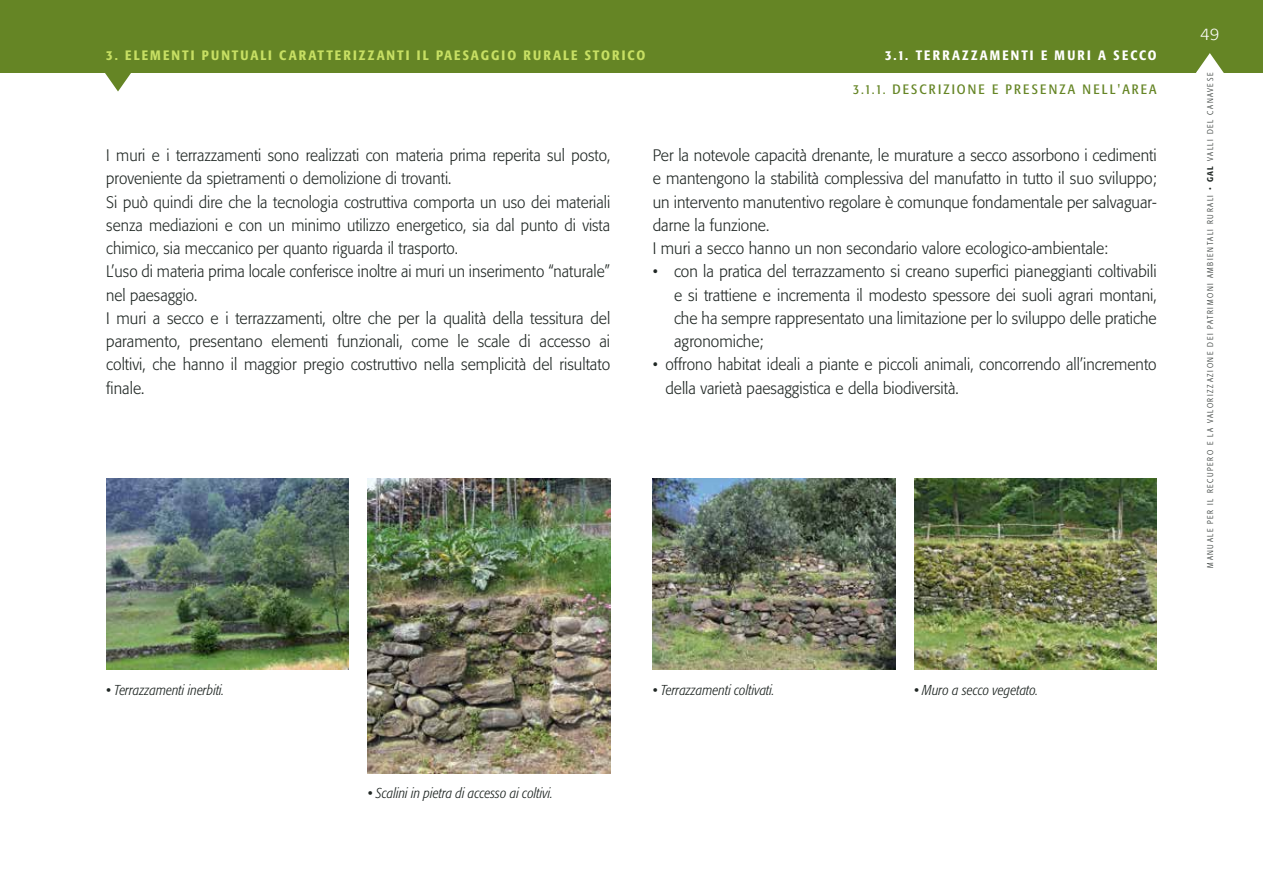
<style>
.page{position:relative;width:1263px;height:893px;background:#fff}
.page>*{position:absolute;margin:0;border:0;box-sizing:border-box;transform-origin:0 0}
.t1{font:300 16.5px/23.2px "Formata";color:#202724;scale:.93 1}
.t2{font:300 16.5px/23.2px "Formata";color:#202724;scale:.95 1}
.t3{font:300 16.5px/23.2px "Formata";color:#202724;scale:.94 1}
.t4{font:300 16.5px "Formata";color:#fff}
.t5{font:italic 300 condensed 14.25px "Formata";color:#202724}
.t6{font:500 condensed 13.5px "Formata";letter-spacing:.14em;color:#c7df63}
.t7{font:condensed 13.5px "Formata";letter-spacing:.16em;color:#658525}
.t8{font:500 condensed 13.5px "Formata";letter-spacing:.17em;color:#fff}
.t9{font:300 condensed 8.25px "Formata";letter-spacing:.19em;color:#202724}
.s1{font-weight:500}
.s2{font-weight:400}
</style>
<div class="page">
<div style="left:0;top:0;width:1263px;height:72px;background:#658525"></div>
<svg style="left:1195px;top:53px;width:31px;height:20px"></svg>
<svg style="left:102px;top:72px;width:31px;height:20px"></svg>
<img style="left:106px;top:478px;width:243px;height:192px">
<img style="left:653px;top:478px;width:242px;height:192px">
<img style="left:368px;top:478px;width:242px;height:296px">
<img style="left:914px;top:478px;width:243px;height:192px">
<p class="t6" style="left:106px;top:47px;width:540px">3. ELEMENTI PUNTUALI CARATTERIZZANTI IL PAESAGGIO RURALE STORICO</p>
<p class="t8" style="left:885px;top:47px;width:273px">3.1. TERRAZZAMENTI E MURI A SECCO</p>
<p class="t7" style="left:853px;top:81px;width:305px">3.1.1. DESCRIZIONE E PRESENZA NELL'AREA</p>
<p class="t1" style="left:106px;top:144px;width:543px">I muri e i terrazzamenti sono realizzati con materia prima reperita sul posto, proveniente da spietramenti o demolizione di trovanti.<br>Si può quindi dire che la tecnologia costruttiva comporta un uso dei materiali senza mediazioni e con un minimo utilizzo energetico, sia dal punto di vista chimico, sia meccanico per quanto riguarda il trasporto.<br>L’uso di materia prima locale conferisce inoltre ai muri un inserimento “naturale” nel paesaggio.<br>I muri a secco e i terrazzamenti, oltre che per la qualità della tessitura del paramento, presentano elementi funzionali, come le scale di accesso ai coltivi, che hanno il maggior pregio costruttivo nella semplicità del risultato finale.</p>
<p class="t2" style="left:653px;top:144px;width:532px">Per la notevole capacità drenante, le murature a secco assorbono i cedimenti e mantengono la stabilità complessiva del manufatto in tutto il suo sviluppo; un intervento manutentivo regolare è comunque fondamentale per salvaguar&shy;darne la funzione.<br>I muri a secco hanno un non secondario valore ecologico-ambientale:</p>
<p class="t2" style="left:674px;top:260px;width:510px;text-align:justify;text-indent:-21px">• con la pratica del terrazzamento si creano superfici pianeggianti coltivabili e si trattiene e incrementa il modesto spessore dei suoli agrari montani, che ha sempre rappresentato una limitazione per lo sviluppo delle pratiche agronomiche;</p>
<p class="t3" style="left:665px;top:353px;width:524px;text-indent:-13px">• offrono habitat ideali a piante e piccoli animali, concorrendo all’incremento della varietà paesaggistica e della biodiversità.</p>
<p class="t4" style="left:1200px;top:25px;width:21px">49</p>
<p class="t9" style="left:1205px;top:568px;width:496px;rotate:-90deg">Manuale per il recupero e la valorizzazione dei patrimoni am bientali rurali • <span class="s1">GAL</span> Valli del Canavese</p>
<p class="t5" style="left:106px;top:682px;width:120px"><span class="s2">•</span> Terrazzamenti inerbiti.</p>
<p class="t5" style="left:653px;top:682px;width:124px"><span class="s2">•</span> Terrazzamenti coltivati.</p>
<p class="t5" style="left:914px;top:682px;width:126px"><span class="s2">•</span> Muro a secco vegetato.</p>
<p class="t5" style="left:368px;top:785px;width:187px"><span class="s2">•</span> Scalini in pietra di accesso ai coltivi.</p>
</div>
